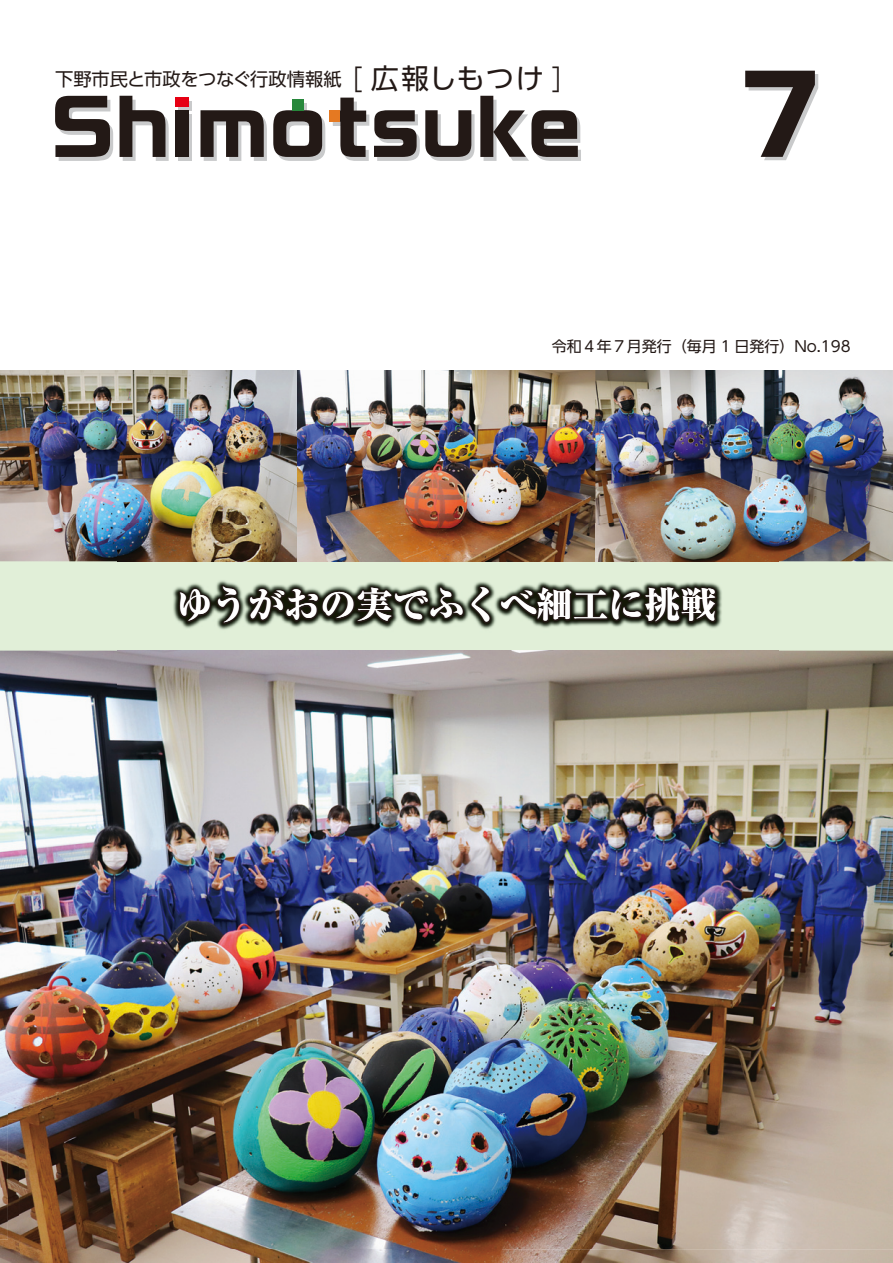
<style>
.page{position:relative;width:893px;height:1263px;background:#fff}
.page>*{position:absolute;margin:0;border:0;box-sizing:border-box;transform-origin:0 0}
.t1{font:105px "Ro G San Srf Std Bd 90 pv RKSJ H";color:#231916}
.t2{font:36px "Ryumin Pr 6 N Heavy 90 pv RKSJ H";color:#fff}
.t3{font:18.3px "UD Shin Go Pr 6 N Regular 90 pv RKSJ H";color:#231916}
.t4{font:15px "UD Shin Go Pr 6 N Regular 90 pv RKSJ H";color:#231916}
.s1{font-family:"UD Shin Go Pr 6 N Light 90 pv RKSJ H";font-size:28.05px}
.s2{font-size:28.05px}
</style>
<div class="page">
<div style="left:0;top:493px;width:892px;height:222px;background:#e1efd8"></div>
<img style="left:0;top:651px;width:892px;height:612px">
<img style="left:0;top:370px;width:297px;height:191px">
<img style="left:297px;top:370px;width:298px;height:154px">
<img style="left:595px;top:370px;width:297px;height:191px">
<div style="left:179px;top:114px;width:13px;height:47px;background:#c9cacb"></div>
<div style="left:179px;top:102px;width:13px;height:9px;background:#c9cacb"></div>
<svg style="left:55px;top:96px;width:58px;height:65px"></svg>
<svg style="left:119px;top:96px;width:50px;height:65px"></svg>
<svg style="left:200px;top:110px;width:67px;height:51px"></svg>
<svg style="left:273px;top:98px;width:201px;height:63px"></svg>
<svg style="left:480px;top:96px;width:101px;height:65px"></svg>
<div style="left:176px;top:110px;width:13px;height:47px;background:#231916"></div>
<div style="left:329px;top:110px;width:11px;height:12px;background:#e57922"></div>
<div style="left:292px;top:99px;width:11px;height:12px;background:#27883b"></div>
<div style="left:176px;top:98px;width:13px;height:9px;background:#e60013"></div>
<img style="left:502px;top:1249px;width:390px;height:14px">
<img style="left:0;top:1120px;width:19px;height:129px">
<img style="left:0;top:1102px;width:8px;height:138px">
<img style="left:0;top:1249px;width:391px;height:14px">
<img style="left:117px;top:561px;width:661px;height:128px">
<img style="left:117px;top:524px;width:661px;height:37px">
<svg style="left:174px;top:553px;width:318px;height:73px"></svg>
<svg style="left:498px;top:557px;width:220px;height:125px"></svg>
<p class="t3" style="left:55px;top:73px;width:526px">下野市民と市政をつなぐ行政情報紙<span class="s1">［</span><span class="s2">広報しもつけ</span><span class="s1">］</span></p>
<h1 class="t1" style="left:740px;top:78px;width:81px">7</h1>
<p class="t4" style="left:552px;top:340px;width:300px">令和４年７月発行（毎月 1 日発行）No.198</p>
<h2 class="t2" style="left:176px;top:591px;width:541px">ゆうがおの実でふくべ細工に挑戦</h2>
</div>
